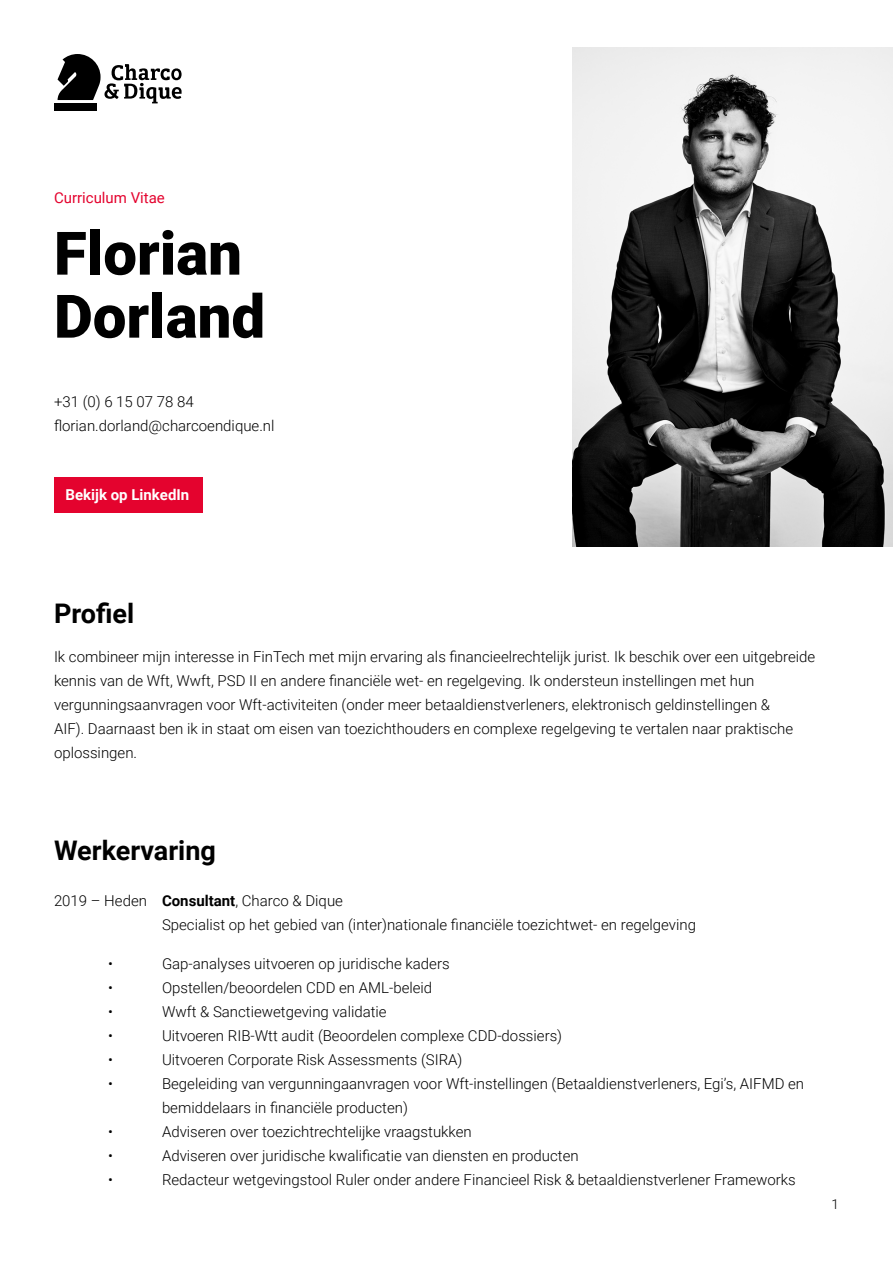
<style>
.page{position:relative;width:893px;height:1263px;background:#fff}
.page>*{position:absolute;margin:0;border:0;box-sizing:border-box;transform-origin:0 0}
.t1{font:900 60px/63px "Roboto";color:#000}
.t2{font:700 27px "Roboto";color:#000}
.t3{font:300 15px/24px "Roboto";color:#000}
.t4{font:700 15px "Roboto";color:#fff}
.t5{font:15px "Roboto";color:#e4032e}
.t6{font:300 13.5px "Roboto";color:#000}
.s1{font-weight:700}
</style>
<div class="page">
<div style="left:54px;top:477px;width:149px;height:35px;background:#e4032e"></div>
<div style="left:54px;top:104px;width:43px;height:7px;background:#000"></div>
<svg style="left:58px;top:54px;width:124px;height:49px"></svg>
<img style="left:573px;top:47px;width:320px;height:499px">
<p class="t5" style="left:54px;top:187px;width:112px">Curriculum Vitae</p>
<h1 class="t1" style="left:54px;top:220px;width:213px">Florian<br>Dorland</h1>
<p class="t3" style="left:54px;top:389px;width:222px">+31 (0) 6 15 07 78 84 florian.dorland@charcoendique.nl</p>
<p class="t4" style="left:65px;top:484px;width:125px">Bekijk op LinkedIn</p>
<h2 class="t2" style="left:54px;top:594px;width:82px">Profiel</h2>
<p class="t3" style="left:54px;top:644px;width:763px">Ik combineer mijn interesse in FinTech met mijn ervaring als financieelrechtelijk jurist. Ik beschik over een uitgebreide kennis van de Wft, Wwft, PSD II en andere financiële wet- en regelgeving. Ik ondersteun instellingen met hun vergunningsaanvragen voor Wft-activiteiten (onder meer betaaldienstverleners, elektronisch geldinstellingen &amp;<br>AIF). Daarnaast ben ik in staat om eisen van toezichthouders en complexe regelgeving te vertalen naar praktische oplossingen.</p>
<h2 class="t2" style="left:54px;top:831px;width:163px">Werkervaring</h2>
<p class="t3" style="left:162px;top:888px;width:536px;text-indent:-108px">2019 – Heden <span class="s1">Consultant</span>, Charco &amp; Dique<br>Specialist op het gebied van (inter)nationale financiële toezichtwet- en regelgeving</p>
<p class="t3" style="left:108px;top:951px;width:6px">•</p>
<p class="t3" style="left:162px;top:951px;width:289px">Gap-analyses uitvoeren op juridische kaders</p>
<p class="t3" style="left:108px;top:975px;width:6px">•</p>
<p class="t3" style="left:162px;top:975px;width:272px">Opstellen/beoordelen CDD en AML-beleid</p>
<p class="t3" style="left:108px;top:999px;width:6px">•</p>
<p class="t3" style="left:162px;top:999px;width:226px">Wwft &amp; Sanctiewetgeving validatie</p>
<p class="t3" style="left:108px;top:1023px;width:6px">•</p>
<p class="t3" style="left:162px;top:1023px;width:402px">Uitvoeren RIB-Wtt audit (Beoordelen complexe CDD-dossiers)</p>
<p class="t3" style="left:108px;top:1047px;width:6px">•</p>
<p class="t3" style="left:162px;top:1047px;width:302px">Uitvoeren Corporate Risk Assessments (SIRA)</p>
<p class="t3" style="left:108px;top:1071px;width:6px">•</p>
<p class="t3" style="left:162px;top:1071px;width:644px">Begeleiding van vergunningaanvragen voor Wft-instellingen (Betaaldienstverleners, Egi’s, AIFMD en bemiddelaars in financiële producten)</p>
<p class="t3" style="left:108px;top:1119px;width:6px">•</p>
<p class="t3" style="left:162px;top:1119px;width:311px">Adviseren over toezichtrechtelijke vraagstukken</p>
<p class="t3" style="left:108px;top:1143px;width:6px">•</p>
<p class="t3" style="left:162px;top:1143px;width:418px">Adviseren over juridische kwalificatie van diensten en producten</p>
<p class="t3" style="left:108px;top:1167px;width:6px">•</p>
<p class="t3" style="left:162px;top:1167px;width:635px">Redacteur wetgevingstool Ruler onder andere Financieel Risk &amp; betaaldienstverlener Frameworks</p>
<p class="t6" style="left:831px;top:1195px;width:9px">1</p>
</div>
